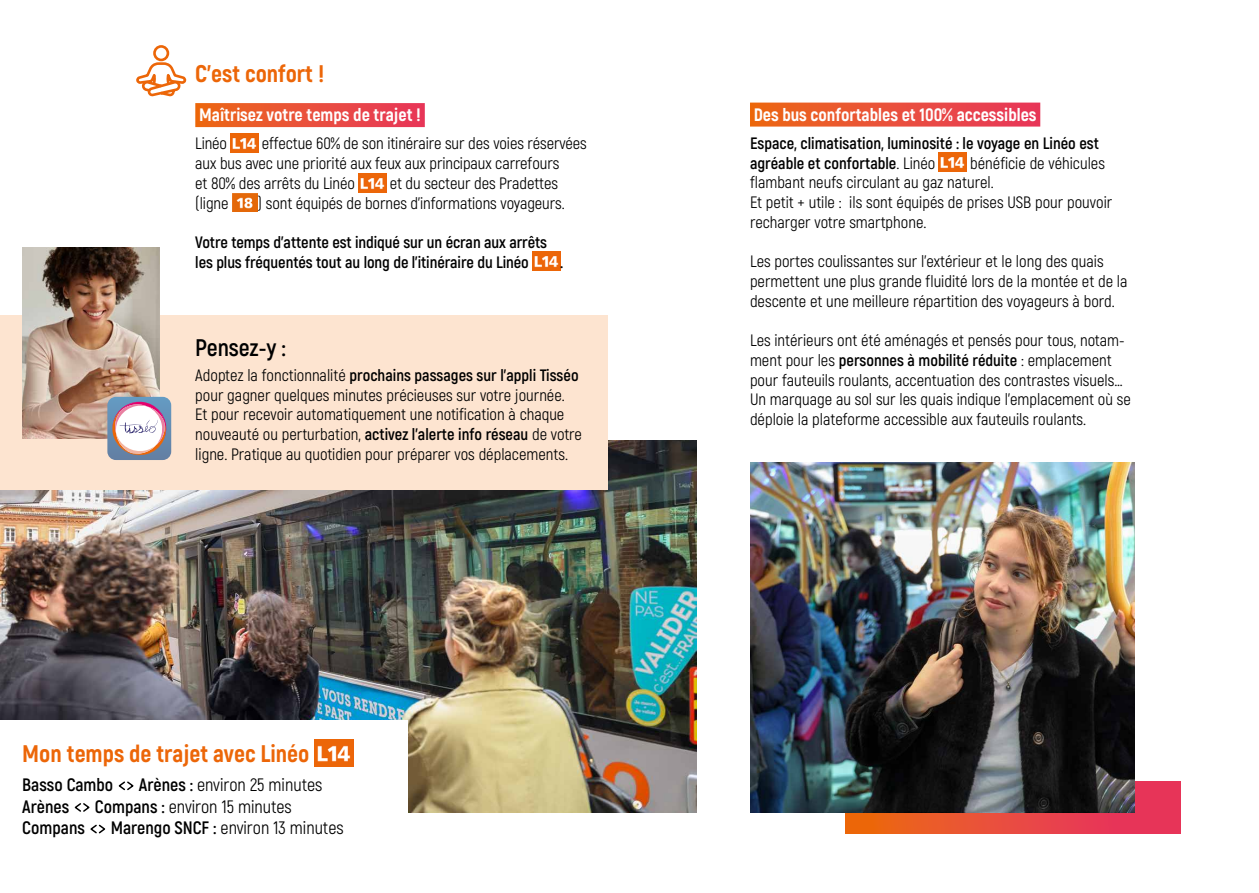
<style>
.page{position:relative;width:1259px;height:893px;background:#fff}
.page>*{position:absolute;margin:0;border:0;box-sizing:border-box;transform-origin:0 0}
.t1{font:800 24px "Akrobat";color:#ec6608}
.t2{font:700 24px "Akrobat";color:#000}
.t3{font:18px "Akrobat";color:#000}
.t4{font:800 18px "Akrobat";color:#fff}
.t5{font:700 18px "Akrobat";color:#000}
.t6{font:16.5px/19.8px "Akrobat";color:#000}
.t7{font:700 16.5px/19.8px "Akrobat";letter-spacing:-.005em;color:#000}
.s1{font-weight:700}
.s2{font-weight:400}
</style>
<div class="page">
<img style="left:0;top:440px;width:697px;height:373px">
<svg style="left:845px;top:782px;width:335px;height:51px;background:#e74740"></svg>
<div style="left:0;top:315px;width:607px;height:175px;background:#fde4d0"></div>
<div style="left:750px;top:103px;width:290px;height:24px;background:linear-gradient(to right,#ec6815,#e7365d)"></div>
<img style="left:939px;top:153px;width:28px;height:19px">
<div style="left:0;top:721px;width:407px;height:172px;background:#fff"></div>
<svg style="left:118px;top:781px;width:16px;height:10px"></svg>
<svg style="left:74px;top:803px;width:16px;height:9px"></svg>
<svg style="left:90px;top:824px;width:16px;height:10px"></svg>
<img style="left:314px;top:740px;width:40px;height:27px">
<img style="left:750px;top:462px;width:384px;height:351px">
<div style="left:195px;top:103px;width:230px;height:24px;background:linear-gradient(to right,#ec6815,#e7365d)"></div>
<img style="left:230px;top:134px;width:28px;height:19px">
<img style="left:358px;top:173px;width:28px;height:19px">
<img style="left:232px;top:193px;width:26px;height:19px">
<img style="left:532px;top:252px;width:28px;height:19px">
<img style="left:22px;top:248px;width:137px;height:190px">
<svg style="left:107px;top:397px;width:64px;height:63px;background:#b5b3c4"></svg>
<svg style="left:136px;top:45px;width:51px;height:52px"></svg>
<h1 class="t1" style="left:195px;top:58px;width:131px">C’est confort !</h1>
<p class="t4" style="left:199px;top:103px;width:223px">Maîtrisez votre temps de trajet !</p>
<p class="t6" style="left:195px;top:134px;width:33px">Linéo</p>
<p class="t6" style="left:195px;top:134px;width:393px;text-indent:66px">effectue 60% de son itinéraire sur des voies réservées aux bus avec une priorité aux feux aux principaux carrefours<br>et 80% des arrêts du Linéo</p>
<p class="t6" style="left:390px;top:173px;width:170px">et du secteur des Pradettes</p>
<p class="t6" style="left:195px;top:193px;width:35px">(ligne</p>
<p class="t6" style="left:258px;top:193px;width:308px">) sont équipés de bornes d’informations voyageurs.</p>
<p class="t7" style="left:195px;top:232px;width:353px">Votre temps d’attente est indiqué sur un écran aux arrêts les plus fréquentés tout au long de l’itinéraire du Linéo</p>
<p class="t7" style="left:560px;top:252px;width:5px">.</p>
<h1 class="t2" style="left:195px;top:333px;width:92px">Pensez-y :</h1>
<p class="t6" style="left:195px;top:365px;width:388px">Adoptez la fonctionnalité <span class="s1">prochains passages sur l’appli Tisséo </span>pour gagner quelques minutes précieuses sur votre journée.<br>Et pour recevoir automatiquement une notification à chaque nouveauté ou perturbation, <span class="s1">activez l’alerte info réseau</span> de votre ligne. Pratique au quotidien pour préparer vos déplacements.</p>
<h1 class="t1" style="left:22px;top:739px;width:288px">Mon temps de trajet avec Linéo</h1>
<p class="t5" style="left:22px;top:773px;width:92px">Basso Cambo</p>
<p class="t3" style="left:139px;top:774px;width:185px"><span class="s1">Arènes :</span> environ 25 minutes</p>
<p class="t5" style="left:22px;top:795px;width:48px">Arènes</p>
<p class="t3" style="left:95px;top:796px;width:198px"><span class="s1">Compans :</span> environ 15 minutes</p>
<p class="t5" style="left:22px;top:817px;width:64px">Compans</p>
<p class="t3" style="left:111px;top:817px;width:234px"><span class="s1">Marengo SNCF :</span> environ 13 minutes</p>
<p class="t4" style="left:753px;top:103px;width:284px">Des bus confortables et 100% accessibles</p>
<p class="t7" style="left:750px;top:133px;width:350px">Espace, climatisation, luminosité : le voyage en Linéo est agréable et confortable<span class="s2">. Linéo</span></p>
<p class="t6" style="left:750px;top:153px;width:364px;text-indent:220px">bénéficie de véhicules flambant neufs circulant au gaz naturel.<br>Et petit + utile : ils sont équipés de prises USB pour pouvoir recharger votre smartphone.</p>
<p class="t6" style="left:750px;top:252px;width:379px">Les portes coulissantes sur l’extérieur et le long des quais permettent une plus grande fluidité lors de la montée et de la descente et une meilleure répartition des voyageurs à bord.</p>
<p class="t6" style="left:750px;top:330px;width:382px">Les intérieurs ont été aménagés et pensés pour tous, notam&shy;ment pour les <span class="s1">personnes à mobilité réduite</span> : emplacement pour fauteuils roulants, accentuation des contrastes visuels… Un marquage au sol sur les quais indique l’emplacement où se déploie la plateforme accessible aux fauteuils roulants.</p>
</div>
